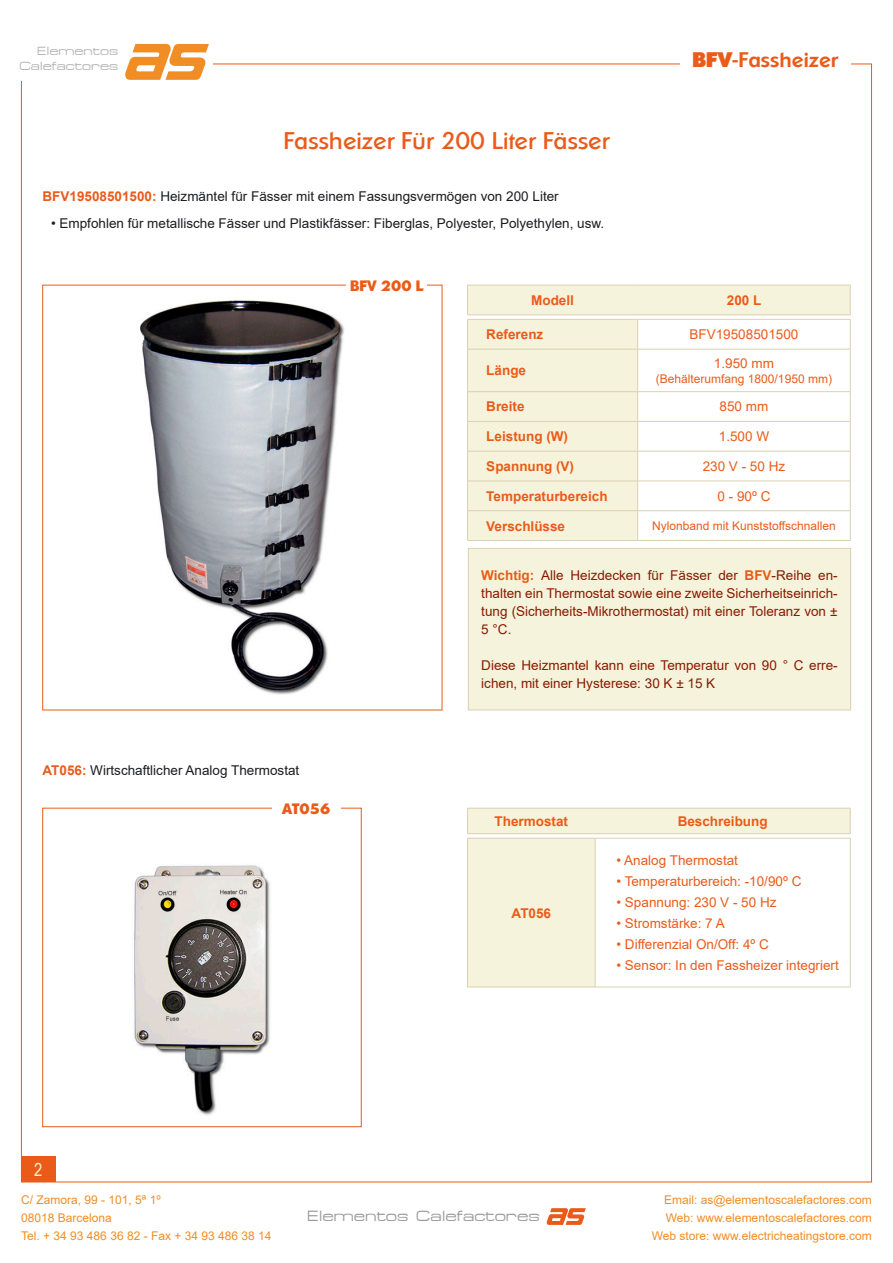
<style>
.page{position:relative;width:893px;height:1263px;background:#fff}
.page>*{position:absolute;margin:0;border:0;box-sizing:border-box;transform-origin:0 0}
.t1{font:24px "Sharnay";color:#ea5b1a}
.t2{font:700 21px "Sharnay";color:#ea5b1a}
.t3{font:18px "Arial Narrow";color:#fff1bf}
.t4{font:15px "Federation";color:#9a9b9b}
.t5{font:800 15px "Sharnay";color:#ea5b1a}
.t6{font:13.5px/18px "Arial";color:#891a00;text-align:justify}
.t7{font:13.5px "Arial";color:#1b1c20}
.t8{font:13.5px "Arial";color:#ea5b1a}
.t9{font:700 13.5px "Arial";color:#ea5b1a}
.t10{font:12px/18px "Arial";color:#f18d25}
.t11{font:12px "Arial";color:#ea5b1a}
.t12{font:12px/14.4px "Federation";color:#b4b2b2;text-align:right}
.s1{font-weight:700;color:#ea5b1a}
.s2{font-weight:900}
</style>
<div class="page">
<div style="left:21px;top:1157px;width:34px;height:25px;background:#ea5b1a"></div>
<svg style="left:547px;top:1208px;width:39px;height:17px"></svg>
<svg style="left:125px;top:44px;width:84px;height:36px"></svg>
<svg style="left:468px;top:286px;width:382px;height:254px;fill:#f6f3dc"></svg>
<hr style="left:467px;top:285px;width:171px;height:1px;background:#dad0b3">
<hr style="left:467px;top:285px;width:1px;height:30px;background:#dad0b3">
<hr style="left:638px;top:285px;width:212px;height:1px;background:#dad0b3">
<hr style="left:850px;top:285px;width:1px;height:30px;background:#dad0b3">
<hr style="left:467px;top:315px;width:171px;height:1px;background:#dad0b3">
<hr style="left:638px;top:315px;width:212px;height:1px;background:#dad0b3">
<hr style="left:467px;top:319px;width:171px;height:1px;background:#dad0b3">
<svg style="left:467px;top:320px;width:1px;height:29px"></svg>
<hr style="left:638px;top:319px;width:212px;height:1px;background:#dad0b3">
<svg style="left:637px;top:320px;width:1px;height:29px"></svg>
<svg style="left:850px;top:320px;width:1px;height:29px"></svg>
<hr style="left:467px;top:349px;width:171px;height:1px;background:#dad0b3">
<hr style="left:467px;top:349px;width:1px;height:42px;background:#dad0b3">
<hr style="left:638px;top:349px;width:212px;height:1px;background:#dad0b3">
<hr style="left:637px;top:349px;width:1px;height:42px;background:#dad0b3">
<hr style="left:850px;top:349px;width:1px;height:42px;background:#dad0b3">
<hr style="left:467px;top:391px;width:171px;height:1px;background:#dad0b3">
<hr style="left:638px;top:391px;width:212px;height:1px;background:#dad0b3">
<hr style="left:467px;top:421px;width:171px;height:1px;background:#dad0b3">
<svg style="left:467px;top:392px;width:1px;height:59px"></svg>
<hr style="left:638px;top:421px;width:212px;height:1px;background:#dad0b3">
<svg style="left:637px;top:392px;width:1px;height:59px"></svg>
<svg style="left:850px;top:392px;width:1px;height:59px"></svg>
<hr style="left:467px;top:451px;width:171px;height:1px;background:#dad0b3">
<hr style="left:467px;top:451px;width:1px;height:30px;background:#dad0b3">
<hr style="left:638px;top:451px;width:212px;height:1px;background:#dad0b3">
<hr style="left:637px;top:451px;width:1px;height:30px;background:#dad0b3">
<hr style="left:850px;top:451px;width:1px;height:30px;background:#dad0b3">
<hr style="left:467px;top:481px;width:171px;height:1px;background:#dad0b3">
<hr style="left:638px;top:481px;width:212px;height:1px;background:#dad0b3">
<hr style="left:467px;top:510px;width:171px;height:1px;background:#dad0b3">
<svg style="left:467px;top:482px;width:1px;height:58px"></svg>
<hr style="left:638px;top:510px;width:212px;height:1px;background:#dad0b3">
<svg style="left:637px;top:482px;width:1px;height:58px"></svg>
<svg style="left:850px;top:481px;width:1px;height:59px"></svg>
<hr style="left:467px;top:540px;width:171px;height:1px;background:#dad0b3">
<hr style="left:638px;top:540px;width:212px;height:1px;background:#dad0b3">
<svg style="left:468px;top:809px;width:382px;height:178px"></svg>
<hr style="left:467px;top:838px;width:128px;height:1px;background:#dad0b3">
<hr style="left:467px;top:838px;width:1px;height:149px;background:#dad0b3">
<hr style="left:595px;top:838px;width:255px;height:1px;background:#dad0b3">
<hr style="left:595px;top:838px;width:1px;height:149px;background:#dad0b3">
<hr style="left:850px;top:838px;width:1px;height:149px;background:#dad0b3">
<hr style="left:467px;top:987px;width:128px;height:1px;background:#dad0b3">
<hr style="left:595px;top:987px;width:255px;height:1px;background:#dad0b3">
<hr style="left:467px;top:808px;width:128px;height:1px;background:#dad0b3">
<svg style="left:467px;top:808px;width:1px;height:25px"></svg>
<hr style="left:595px;top:808px;width:255px;height:1px;background:#dad0b3">
<svg style="left:850px;top:808px;width:1px;height:25px"></svg>
<hr style="left:467px;top:833px;width:128px;height:1px;background:#dad0b3">
<hr style="left:595px;top:833px;width:255px;height:1px;background:#dad0b3">
<img style="left:134px;top:865px;width:136px;height:250px">
<img style="left:141px;top:301px;width:203px;height:393px">
<div style="left:468px;top:548px;width:383px;height:162px;background:#f6f3dc"></div>
<div style="left:468px;top:548px;width:383px;height:162px;border:1px solid #dad0b3"></div>
<p class="t12" style="left:19px;top:44px;width:100px">Elementos<br>Calefactores</p>
<h1 class="t1" style="left:283px;top:128px;width:328px">Fassheizer Für 200 Liter Fässer</h1>
<p class="t7" style="left:43px;top:187px;width:518px"><span class="s1">BFV19508501500:</span> Heizmäntel für Fässer mit einem Fassungsvermögen von 200 Liter</p>
<p class="t7" style="left:51px;top:214px;width:555px">• Empfohlen für metallische Fässer und Plastikfässer: Fiberglas, Polyester, Polyethylen, usw.</p>
<p class="t5" style="left:350px;top:276px;width:75px">BFV 200 L</p>
<h2 class="t2" style="left:692px;top:48px;width:147px"><span class="s2">BFV</span>-Fassheizer</h2>
<p class="t9" style="left:531px;top:291px;width:44px">Modell</p>
<p class="t9" style="left:727px;top:291px;width:36px">200 L</p>
<p class="t9" style="left:486px;top:325px;width:59px">Referenz</p>
<p class="t8" style="left:689px;top:325px;width:110px">BFV19508501500</p>
<p class="t9" style="left:486px;top:361px;width:41px">Länge</p>
<p class="t8" style="left:714px;top:354px;width:62px">1.950 mm</p>
<p class="t11" style="left:656px;top:370px;width:178px">(Behälterumfang 1800/1950 mm)</p>
<p class="t9" style="left:486px;top:397px;width:40px">Breite</p>
<p class="t8" style="left:720px;top:397px;width:50px">850 mm</p>
<p class="t9" style="left:486px;top:427px;width:83px">Leistung (W)</p>
<p class="t8" style="left:719px;top:427px;width:52px">1.500 W</p>
<p class="t9" style="left:486px;top:457px;width:89px">Spannung (V)</p>
<p class="t8" style="left:703px;top:457px;width:84px">230 V - 50 Hz</p>
<p class="t9" style="left:486px;top:486px;width:123px">Temperaturbereich</p>
<p class="t8" style="left:717px;top:487px;width:54px">0 - 90º C</p>
<p class="t9" style="left:486px;top:516px;width:80px">Verschlüsse</p>
<p class="t11" style="left:652px;top:517px;width:185px">Nylonband mit Kunststoffschnallen</p>
<p class="t7" style="left:43px;top:761px;width:258px"><span class="s1">AT056:</span> Wirtschaftlicher Analog Thermostat</p>
<p class="t5" style="left:282px;top:799px;width:50px">AT056</p>
<h3 class="t3" style="left:34px;top:1156px;width:10px">2</h3>
<p class="t6" style="left:481px;top:566px;width:358px"><span class="s1">Wichtig:</span> Alle Heizdecken für Fässer der <span class="s1">BFV</span>-Reihe en&shy;thalten ein Thermostat sowie eine zweite Sicherheitseinrich&shy;tung (Sicherheits-Mikrothermostat) mit einer Toleranz von ± 5 °C.</p>
<p class="t6" style="left:481px;top:656px;width:358px">Diese Heizmantel kann eine Temperatur von 90 ° C erre&shy;ichen, mit einer Hysterese: 30 K ± 15 K</p>
<p class="t9" style="left:495px;top:811px;width:75px">Thermostat</p>
<p class="t9" style="left:678px;top:811px;width:92px">Beschreibung</p>
<p class="t9" style="left:512px;top:903px;width:41px">AT056</p>
<p class="t8" style="left:616px;top:851px;width:123px">• Analog Thermostat</p>
<p class="t8" style="left:616px;top:872px;width:186px">• Temperaturbereich: -10/90º C</p>
<p class="t8" style="left:616px;top:893px;width:162px">• Spannung: 230 V - 50 Hz</p>
<p class="t8" style="left:616px;top:914px;width:110px">• Stromstärke: 7 A</p>
<p class="t8" style="left:616px;top:935px;width:154px">• Differenzial On/Off: 4º C</p>
<p class="t8" style="left:616px;top:956px;width:224px">• Sensor: In den Fassheizer integriert</p>
<p class="t10" style="left:21px;top:1190px;width:252px">C/ Zamora, 99 - 101, 5ª 1º<br>08018 Barcelona<br>Tel. + 34 93 486 36 82 - Fax + 34 93 486 38 14</p>
<p class="t4" style="left:307px;top:1207px;width:234px">Elementos Calefactores</p>
<p class="t10" style="left:652px;top:1190px;width:221px;text-align:right">Email: as@elementoscalefactores.com<br>Web: www.elementoscalefactores.com<br>Web store: www.electricheatingstore.com</p>
</div>
